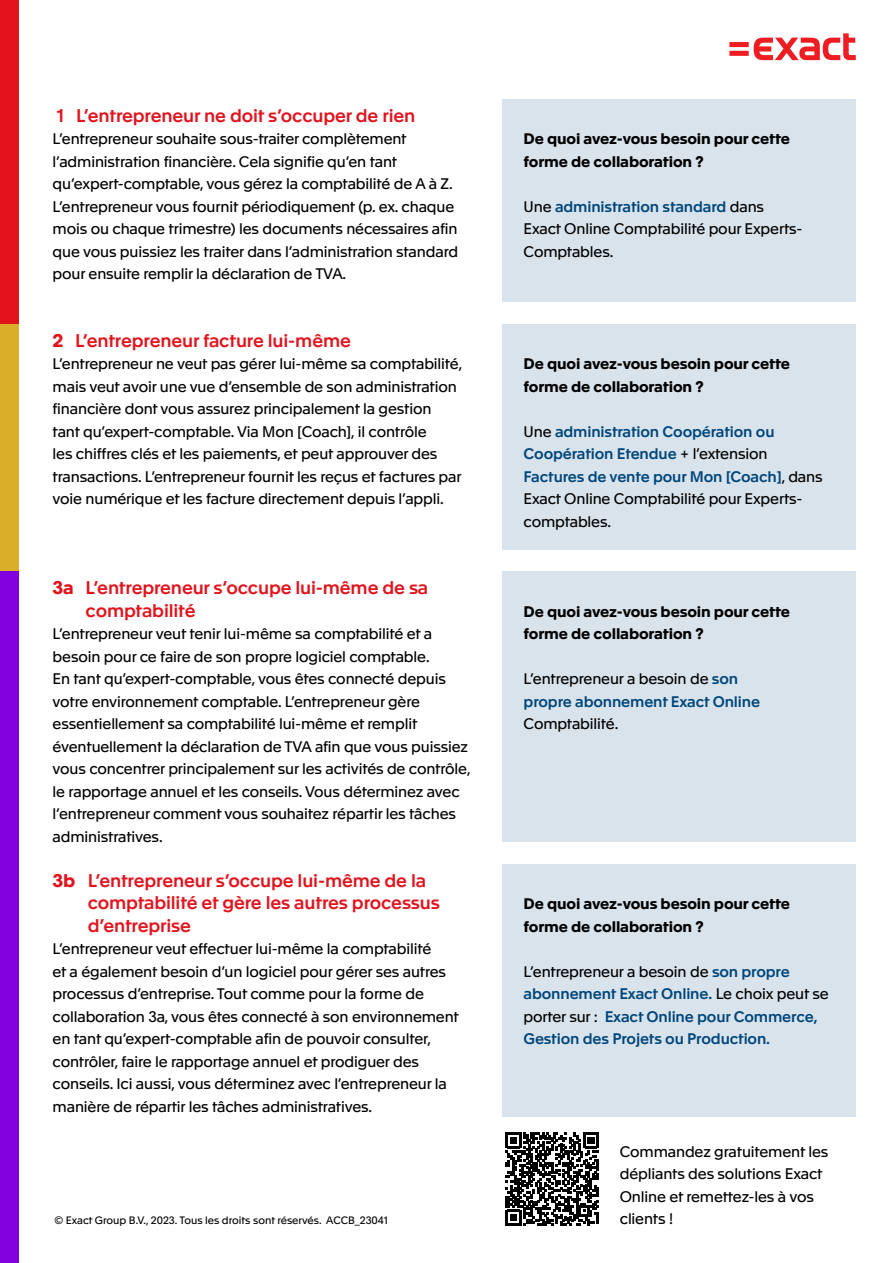
<style>
.page{position:relative;width:893px;height:1263px;background:#fff}
.page>*{position:absolute;margin:0;border:0;box-sizing:border-box;transform-origin:0 0}
.Apax_broch_Text-header_red_14pt{font:500 18px/22.5px "Apax";letter-spacing:-.01em;color:#e1141d}
.Apax_broch_BODY_10pt{font:15px/22.5px "Apax";letter-spacing:-.01em;color:#000}
.Apax_broch_BODY_10pt-2{font:500 15px/22.5px "Apax";letter-spacing:-.01em;color:#00467b}
.Apax_broch_subheader_10pt{font:700 15px/22.5px "Apax";letter-spacing:-.01em;color:#000}
.Apax_Broch_Copyright___Itemcode{font:10.5px "Apax";color:#000}
.s1{font-weight:700}
.s2{font-weight:500;color:#00467b}
.s3{font-weight:400;color:#000}
</style>
<div class="page">
<div style="left:0;top:0;width:19px;height:1263px;background:#e1141d"></div>
<div style="left:0;top:324px;width:19px;height:917px;background:#dbae29"></div>
<div style="left:0;top:572px;width:19px;height:691px;background:#8200df"></div>
<svg style="left:729px;top:33px;width:127px;height:27px"></svg>
<div style="left:502px;top:99px;width:354px;height:203px;background:#d9e3eb"></div>
<div style="left:502px;top:324px;width:354px;height:225px;background:#d9e3eb"></div>
<div style="left:502px;top:571px;width:354px;height:271px;background:#d9e3eb"></div>
<div style="left:502px;top:864px;width:354px;height:252px;background:#d9e3eb"></div>
<svg style="left:506px;top:1132px;width:93px;height:94px"></svg>
<p class="Apax_broch_Text-header_red_14pt" style="left:57px;top:103px;width:360px">1 L’entrepreneur ne doit s’occuper de rien</p>
<p class="Apax_broch_BODY_10pt" style="left:53px;top:127px;width:407px">L’entrepreneur souhaite sous-traiter complètement l’administration financière. Cela signifie qu’en tant qu’expert-comptable, vous gérez la comptabilité de A à Z.<br>L’entrepreneur vous fournit périodiquement (p. ex. chaque mois ou chaque trimestre) les documents nécessaires afin que vous puissiez les traiter dans l’administration standard pour ensuite remplir la déclaration de TVA.</p>
<p class="Apax_broch_Text-header_red_14pt" style="left:53px;top:328px;width:300px"><span class="s1">2</span> L’entrepreneur facture lui-même</p>
<p class="Apax_broch_BODY_10pt" style="left:53px;top:352px;width:411px">L’entrepreneur ne veut pas gérer lui-même sa comptabilité, mais veut avoir une vue d’ensemble de son administration financière dont vous assurez principalement la gestion tant qu’expert-comptable. Via Mon [Coach], il contrôle<br>les chiffres clés et les paiements, et peut approuver des transactions. L’entrepreneur fournit les reçus et factures par voie numérique et les facture directement depuis l’appli.</p>
<p class="Apax_broch_Text-header_red_14pt" style="left:86px;top:575px;width:344px;text-indent:-33px"><span class="s1">3a</span> L’entrepreneur s’occupe lui-même de sa comptabilité</p>
<p class="Apax_broch_BODY_10pt" style="left:53px;top:622px;width:419px">L’entrepreneur veut tenir lui-même sa comptabilité et a besoin pour ce faire de son propre logiciel comptable.<br>En tant qu’expert-comptable, vous êtes connecté depuis votre environnement comptable. L’entrepreneur gère essentiellement sa comptabilité lui-même et remplit éventuellement la déclaration de TVA afin que vous puissiez vous concentrer principalement sur les activités de contrôle, le rapportage annuel et les conseils. Vous déterminez avec l’entrepreneur comment vous souhaitez répartir les tâches administratives.</p>
<p class="Apax_broch_Text-header_red_14pt" style="left:88px;top:868px;width:354px;text-indent:-35px"><span class="s1">3b</span> L’entrepreneur s’occupe lui-même de la comptabilité et gère les autres processus d’entreprise</p>
<p class="Apax_broch_BODY_10pt" style="left:53px;top:937px;width:408px">L’entrepreneur veut effectuer lui-même la comptabilité<br>et a également besoin d’un logiciel pour gérer ses autres processus d’entreprise. Tout comme pour la forme de collaboration 3a, vous êtes connecté à son environnement en tant qu’expert-comptable afin de pouvoir consulter, contrôler, faire le rapportage annuel et prodiguer des conseils. Ici aussi, vous déterminez avec l’entrepreneur la manière de répartir les tâches administratives.</p>
<p class="Apax_Broch_Copyright___Itemcode" style="left:54px;top:1213px;width:335px">© Exact Group B.V., 2023. Tous les droits sont réservés. ACCB_23041</p>
<p class="Apax_broch_subheader_10pt" style="left:524px;top:126px;width:268px">De quoi avez-vous besoin pour cette forme de collaboration ?</p>
<p class="Apax_broch_BODY_10pt" style="left:524px;top:194px;width:280px">Une <span class="s2">administration standard</span> dans<br>Exact Online Comptabilité pour Experts-<br>Comptables.</p>
<p class="Apax_broch_subheader_10pt" style="left:524px;top:351px;width:268px">De quoi avez-vous besoin pour cette forme de collaboration ?</p>
<p class="Apax_broch_BODY_10pt-2" style="left:524px;top:419px;width:301px"><span class="s3">Une</span> administration Coopération ou Coopération Etendue <span class="s3">+ l’extension </span>Factures de vente pour Mon [Coach]<span class="s3">, dans Exact Online Comptabilité pour Experts&shy;comptables.</span></p>
<p class="Apax_broch_subheader_10pt" style="left:524px;top:599px;width:268px">De quoi avez-vous besoin pour cette forme de collaboration ?</p>
<p class="Apax_broch_BODY_10pt" style="left:524px;top:667px;width:238px">L’entrepreneur a besoin de <span class="s2">son propre abonnement Exact Online<br></span>Comptabilité.</p>
<p class="Apax_broch_subheader_10pt" style="left:524px;top:891px;width:268px">De quoi avez-vous besoin pour cette forme de collaboration ?</p>
<p class="Apax_broch_BODY_10pt-2" style="left:524px;top:959px;width:307px"><span class="s3">L’entrepreneur a besoin de</span> son propre abonnement Exact Online. <span class="s3">Le choix peut se porter sur :</span> Exact Online pour Commerce, Gestion des Projets ou Production.</p>
<p class="Apax_broch_BODY_10pt" style="left:620px;top:1139px;width:210px">Commandez gratuitement les dépliants des solutions Exact<br>Online et remettez-les à vos clients !</p>
</div>
